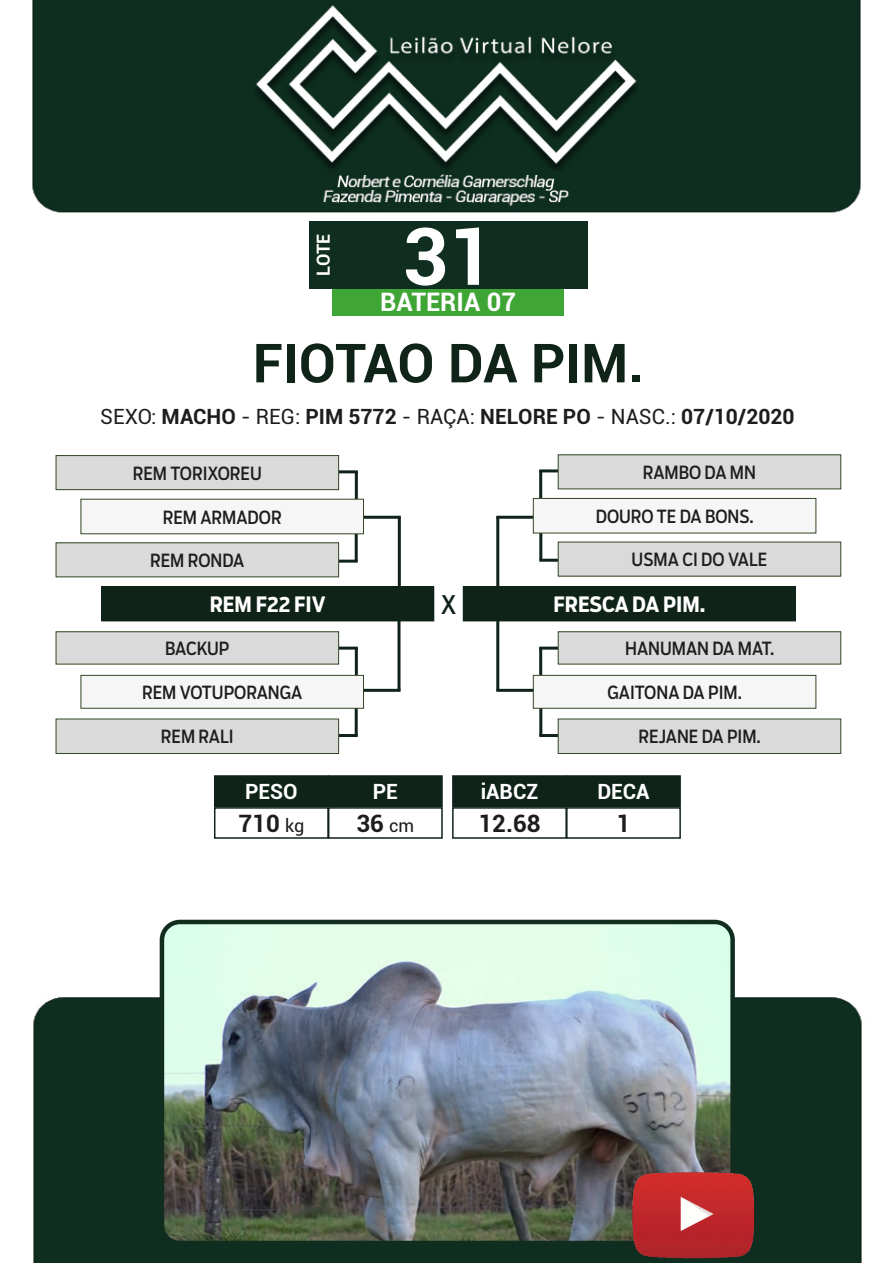
<style>
.page{position:relative;width:893px;height:1263px;background:#fff}
.page>*{position:absolute;margin:0;border:0;box-sizing:border-box;transform-origin:0 0}
.t1{font:700 79.5px "Roboto";color:#fff}
.t2{font:700 54px "Roboto";letter-spacing:-.005em;color:#0f2319}
.t3{font:700 25.5px "Roboto";color:#fff}
.t4{font:25.5px "Boomer Cond";color:#0f2319}
.t5{font:700 24px "Roboto";color:#1d1d1b}
.t6{font:700 21px "Roboto";color:#1d1d1b}
.t7{font:700 21px "Boomer Cond";color:#fff}
.t8{font:700 21px "Roboto";color:#fff}
.t9{font:18px "Boomer Cond";color:#1d1d1b}
.t10{font:700 18px "Roboto";color:#fff}
.s1{font-weight:400}
.s2{font-weight:400;font-size:18px}
</style>
<div class="page">
<img style="left:32px;top:0;width:830px;height:1263px">
<hr style="left:496px;top:517px;width:3px;height:70px;background:#0f2319">
<hr style="left:496px;top:516px;width:37px;height:3px;background:#0f2319">
<hr style="left:398px;top:517px;width:3px;height:70px;background:#0f2319">
<hr style="left:364px;top:516px;width:37px;height:3px;background:#0f2319">
<hr style="left:355px;top:648px;width:3px;height:27px;background:#0f2319">
<hr style="left:339px;top:647px;width:19px;height:3px;background:#0f2319">
<hr style="left:355px;top:708px;width:3px;height:28px;background:#0f2319">
<hr style="left:338px;top:734px;width:20px;height:3px;background:#0f2319">
<hr style="left:539px;top:648px;width:3px;height:27px;background:#0f2319">
<hr style="left:539px;top:647px;width:19px;height:3px;background:#0f2319">
<hr style="left:539px;top:708px;width:3px;height:28px;background:#0f2319">
<hr style="left:539px;top:734px;width:20px;height:3px;background:#0f2319">
<hr style="left:539px;top:471px;width:3px;height:27px;background:#0f2319">
<hr style="left:539px;top:469px;width:19px;height:3px;background:#0f2319">
<hr style="left:539px;top:533px;width:3px;height:27px;background:#0f2319">
<hr style="left:539px;top:559px;width:20px;height:3px;background:#0f2319">
<hr style="left:355px;top:534px;width:3px;height:27px;background:#0f2319">
<hr style="left:338px;top:560px;width:20px;height:3px;background:#0f2319">
<hr style="left:355px;top:472px;width:3px;height:27px;background:#0f2319">
<hr style="left:339px;top:470px;width:19px;height:3px;background:#0f2319">
<hr style="left:512px;top:567px;width:283px;height:1px;background:#fff">
<div style="left:558px;top:542px;width:283px;height:34px;background:#dadada"></div>
<div style="left:56px;top:543px;width:283px;height:34px;background:#dadada"></div>
<div style="left:56px;top:542px;width:283px;height:35px;border:1px solid #334823"></div>
<div style="left:56px;top:719px;width:283px;height:34px;background:#dadada"></div>
<div style="left:56px;top:719px;width:283px;height:35px;border:1px solid #334823"></div>
<div style="left:558px;top:719px;width:283px;height:34px;background:#dadada"></div>
<div style="left:558px;top:719px;width:283px;height:35px;border:1px solid #334823"></div>
<div style="left:533px;top:498px;width:283px;height:35px;background:#f6f6f6"></div>
<div style="left:533px;top:498px;width:283px;height:35px;border:1px solid #334823"></div>
<div style="left:81px;top:499px;width:282px;height:35px;background:#f6f6f6"></div>
<div style="left:81px;top:675px;width:282px;height:33px;background:#f6f6f6"></div>
<div style="left:81px;top:675px;width:283px;height:34px;border:1px solid #334823"></div>
<div style="left:533px;top:675px;width:283px;height:33px;background:#f6f6f6"></div>
<div style="left:533px;top:675px;width:283px;height:34px;border:1px solid #334823"></div>
<div style="left:558px;top:455px;width:283px;height:34px;background:#dadada"></div>
<div style="left:558px;top:454px;width:283px;height:35px;border:1px solid #334823"></div>
<div style="left:56px;top:456px;width:283px;height:34px;background:#dadada"></div>
<div style="left:56px;top:455px;width:283px;height:35px;border:1px solid #334823"></div>
<div style="left:56px;top:632px;width:283px;height:32px;background:#dadada"></div>
<div style="left:56px;top:631px;width:283px;height:33px;border:1px solid #334823"></div>
<div style="left:558px;top:632px;width:283px;height:32px;background:#dadada"></div>
<div style="left:558px;top:631px;width:283px;height:33px;border:1px solid #334823"></div>
<div style="left:434px;top:587px;width:28px;height:34px;background:#fff"></div>
<div style="left:102px;top:587px;width:332px;height:34px;background:#0f2319"></div>
<div style="left:101px;top:586px;width:333px;height:35px;border:1px solid #0e2318"></div>
<div style="left:463px;top:587px;width:332px;height:34px;background:#0f2319"></div>
<div style="left:463px;top:586px;width:333px;height:35px;border:1px solid #0e2318"></div>
<hr style="left:397px;top:620px;width:3px;height:70px;background:#0f2319">
<hr style="left:363px;top:689px;width:37px;height:3px;background:#0f2319">
<hr style="left:496px;top:620px;width:3px;height:70px;background:#0f2319">
<hr style="left:496px;top:689px;width:37px;height:3px;background:#0f2319">
<div style="left:332px;top:287px;width:232px;height:29px;background:#3fa535"></div>
<div style="left:309px;top:221px;width:278px;height:68px;background:#0f2e1f"></div>
<img style="left:162px;top:922px;width:571px;height:321px">
<div style="left:160px;top:920px;width:575px;height:325px;border:4px solid #112d1f;border-radius:18px"></div>
<img style="left:631px;top:1170px;width:126px;height:90px">
<div style="left:215px;top:776px;width:113px;height:30px;background:#0f2319"></div>
<div style="left:214px;top:775px;width:115px;height:32px;border:2px solid #10231a"></div>
<div style="left:214px;top:807px;width:115px;height:32px;border:2px solid #10231a"></div>
<div style="left:329px;top:776px;width:113px;height:30px;background:#0f2319"></div>
<div style="left:328px;top:775px;width:115px;height:32px;border:2px solid #10231a"></div>
<div style="left:328px;top:807px;width:115px;height:32px;border:2px solid #10231a"></div>
<div style="left:453px;top:776px;width:113px;height:30px;background:#0f2319"></div>
<div style="left:452px;top:775px;width:115px;height:32px;border:2px solid #10231a"></div>
<div style="left:452px;top:807px;width:115px;height:32px;border:2px solid #10231a"></div>
<div style="left:567px;top:776px;width:113px;height:30px;background:#0f2319"></div>
<div style="left:566px;top:775px;width:115px;height:32px;border:2px solid #10231a"></div>
<div style="left:566px;top:807px;width:115px;height:32px;border:2px solid #10231a"></div>
<p class="t10" style="left:311px;top:276px;width:44px;rotate:-90deg">LOTE</p>
<p class="t1" style="left:402px;top:200px;width:93px">31</p>
<p class="t3" style="left:380px;top:284px;width:137px">BATERIA 07</p>
<p class="t2" style="left:253px;top:325px;width:392px">FIOTAO DA PIM.</p>
<p class="t6" style="left:100px;top:402px;width:696px"><span class="s1">SEXO:</span> MACHO <span class="s1">- REG:</span> PIM 5772 <span class="s1">- RAÇA:</span> NELORE PO <span class="s1">- NASC.:</span> 07/10/2020</p>
<p class="t9" style="left:133px;top:463px;width:130px">REM TORIXOREU</p>
<p class="t9" style="left:643px;top:462px;width:115px">RAMBO DA MN</p>
<p class="t9" style="left:163px;top:506px;width:120px">REM ARMADOR</p>
<p class="t9" style="left:596px;top:506px;width:160px">DOURO TE DA BONS.</p>
<p class="t9" style="left:150px;top:550px;width:96px">REM RONDA</p>
<p class="t9" style="left:632px;top:549px;width:137px">USMA CI DO VALE</p>
<p class="t7" style="left:210px;top:592px;width:117px">REM F22 FIV</p>
<p class="t4" style="left:441px;top:590px;width:17px">X</p>
<p class="t7" style="left:554px;top:592px;width:153px">FRESCA DA PIM.</p>
<p class="t9" style="left:165px;top:638px;width:66px">BACKUP</p>
<p class="t9" style="left:625px;top:638px;width:151px">HANUMAN DA MAT.</p>
<p class="t9" style="left:142px;top:682px;width:162px">REM VOTUPORANGA</p>
<p class="t9" style="left:608px;top:682px;width:136px">GAITONA DA PIM.</p>
<p class="t9" style="left:161px;top:726px;width:74px">REM RALI</p>
<p class="t9" style="left:639px;top:726px;width:124px">REJANE DA PIM.</p>
<p class="t8" style="left:245px;top:777px;width:54px">PESO</p>
<p class="t5" style="left:238px;top:806px;width:67px">710 <span class="s2">kg</span></p>
<p class="t8" style="left:373px;top:777px;width:27px">PE</p>
<p class="t5" style="left:356px;top:806px;width:59px">36 <span class="s2">cm</span></p>
<p class="t8" style="left:481px;top:777px;width:59px">iABCZ</p>
<p class="t5" style="left:478px;top:806px;width:64px">12.68</p>
<p class="t8" style="left:597px;top:777px;width:54px">DECA</p>
<p class="t5" style="left:617px;top:806px;width:15px">1</p>
</div>
